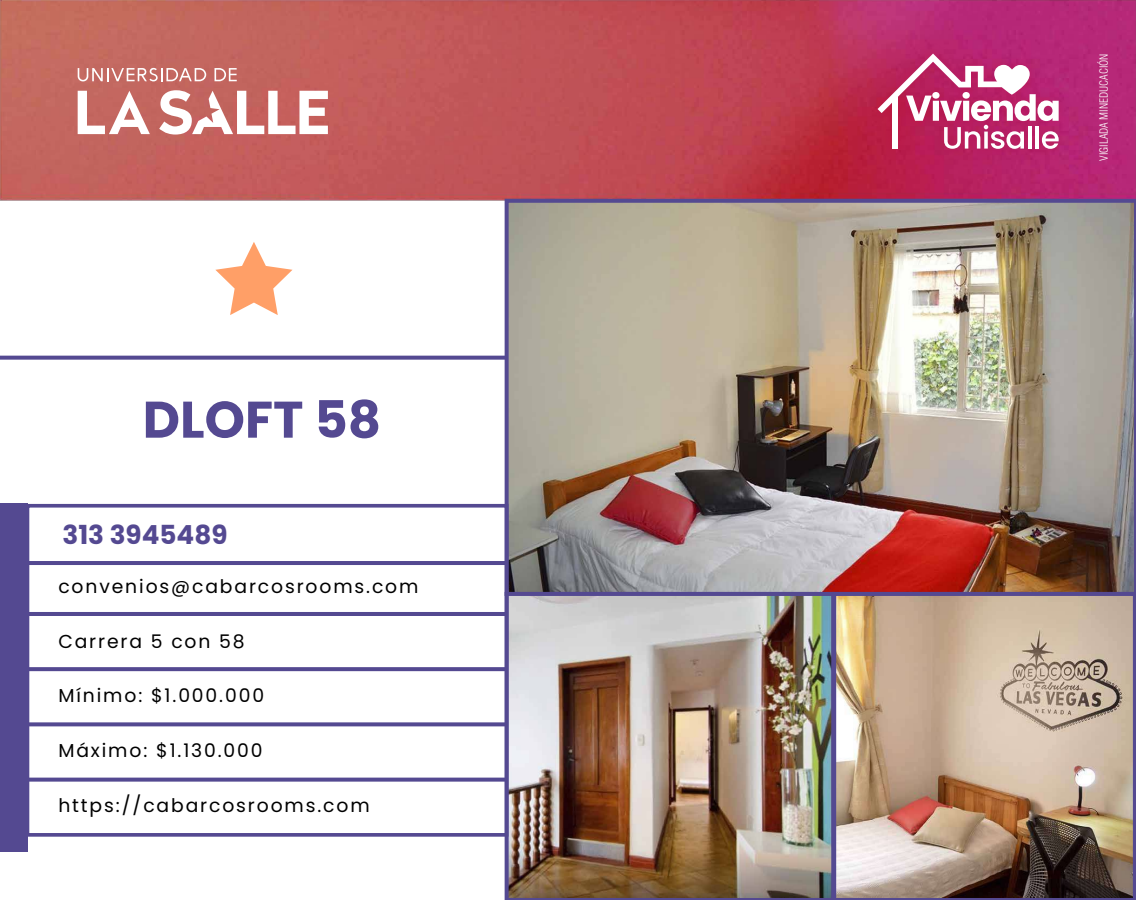
<style>
.page{position:relative;width:1136px;height:900px;background:#fff}
.page>*{position:absolute;margin:0;border:0;box-sizing:border-box;transform-origin:0 0}
.t1{font:700 51.38px "Poppins";color:#544991}
.t2{font:700 26.25px "Poppins";color:#544991}
.t3{font:18.75px "Poppins";letter-spacing:.1em;color:#000}
.t4{font:300 condensed 11.02px "Helvetica LT Std";color:#fff}
</style>
<div class="page">
<svg style="left:215px;top:242px;width:77px;height:73px"></svg>
<img style="left:0;top:0;width:1136px;height:201px">
<img style="left:859px;top:36px;width:217px;height:131px">
<svg style="left:877px;top:54px;width:181px;height:95px"></svg>
<svg style="left:78px;top:91px;width:72px;height:43px"></svg>
<svg style="left:159px;top:90px;width:169px;height:45px"></svg>
<svg style="left:78px;top:68px;width:128px;height:13px"></svg>
<svg style="left:214px;top:68px;width:23px;height:13px"></svg>
<img style="left:504px;top:199px;width:632px;height:393px">
<img style="left:504px;top:592px;width:328px;height:308px">
<img style="left:832px;top:592px;width:304px;height:308px">
<hr style="left:27px;top:561px;width:481px;height:4px;background:#544991">
<hr style="left:27px;top:612px;width:481px;height:4px;background:#544991">
<svg style="left:31px;top:667px;width:472px;height:4px;background:#5a4f94"></svg>
<svg style="left:31px;top:722px;width:472px;height:4px;background:#645a9b"></svg>
<svg style="left:31px;top:778px;width:472px;height:4px;background:#63599b"></svg>
<svg style="left:0;top:356px;width:508px;height:4px;background:#62589a"></svg>
<div style="left:26px;top:504px;width:482px;height:333px;border:4px solid #544991"></div>
<div style="left:0;top:504px;width:27px;height:348px;background:#544991"></div>
<h1 class="t1" style="left:143px;top:390px;width:240px">DLOFT 58</h1>
<h2 class="t2" style="left:62px;top:519px;width:166px">313 3945489</h2>
<p class="t3" style="left:58px;top:575px;width:361px">convenios@cabarcosrooms.com</p>
<p class="t3" style="left:58px;top:630px;width:188px">Carrera 5 con 58</p>
<p class="t3" style="left:58px;top:685px;width:207px">Mínimo: $1.000.000</p>
<p class="t3" style="left:58px;top:740px;width:206px">Máximo: $1.130.000</p>
<p class="t3" style="left:58px;top:794px;width:313px">https://cabarcosrooms.com</p>
<p class="t4" style="left:1096px;top:161px;width:109px;rotate:-90deg">VIGILADA MINEDUCACIÓN</p>
</div>
